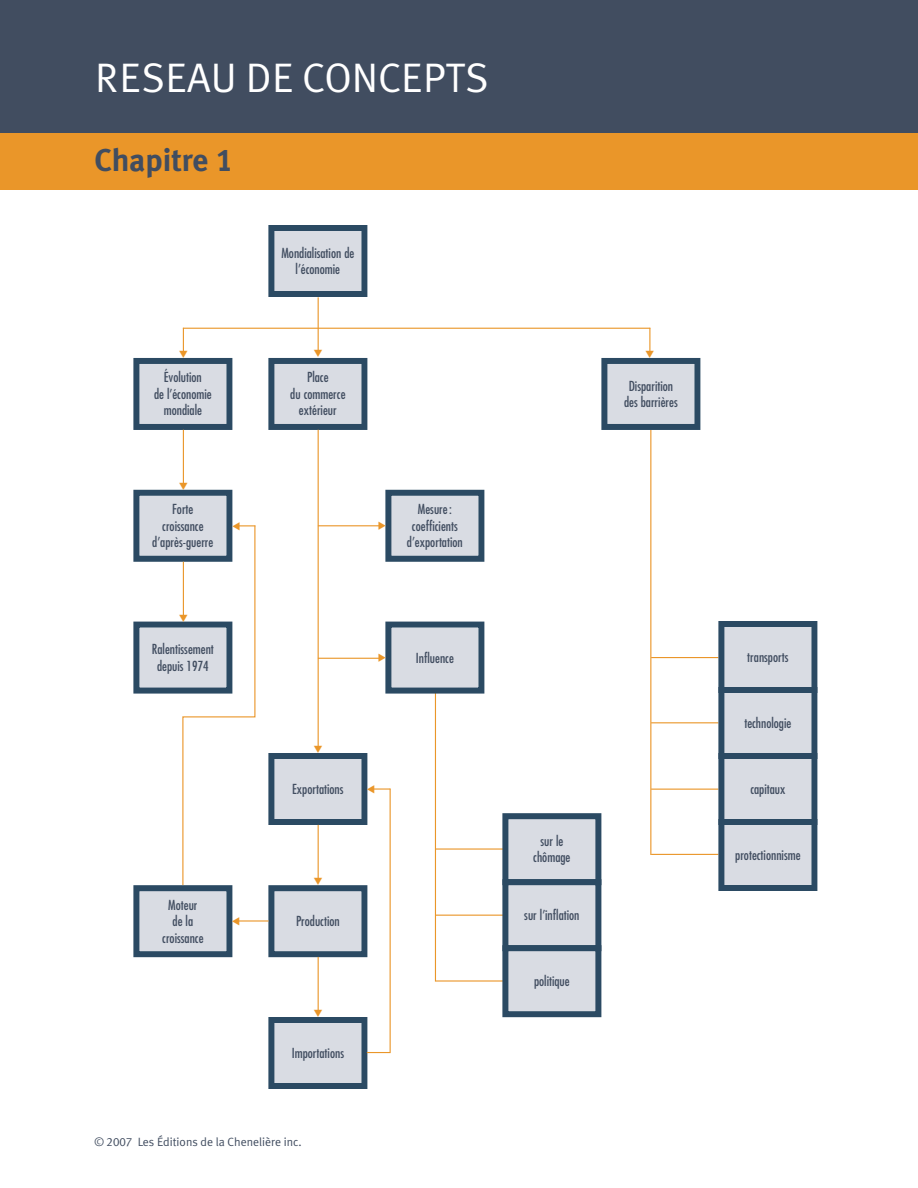
<style>
.page{position:relative;width:918px;height:1188px;background:#fff}
.page>*{position:absolute;margin:0;border:0;box-sizing:border-box;transform-origin:0 0}
.t1{font:41.25px "Meta Plus Normal Caps";color:#fff}
.t2{font:700 31.5px "Meta Plus";color:#414d60}
.t3{font:18px "Quirks ICG";color:#ea9629}
.t4{font:condensed 13.5px/16.5px "Futura";color:#414d60;text-align:center}
.t5{font:12px "Meta Plus Normal";color:#414d60}
.s1{font-family:"Meta Plus Bold Caps";font-weight:400}
.s2{font-family:"Meta Plus Normal Caps"}
</style>
<div class="page">
<div style="left:0;top:0;width:918px;height:189px;background:#ea9629"></div>
<div style="left:0;top:0;width:918px;height:132px;background:#414d60"></div>
<hr style="left:651px;top:657px;width:67px;height:1px;background:#ea9629">
<hr style="left:651px;top:722px;width:67px;height:1px;background:#ea9629">
<hr style="left:651px;top:789px;width:67px;height:1px;background:#ea9629">
<hr style="left:651px;top:854px;width:67px;height:1px;background:#ea9629">
<hr style="left:183px;top:328px;width:467px;height:1px;background:#ea9629">
<hr style="left:650px;top:430px;width:1px;height:425px;background:#ea9629">
<hr style="left:436px;top:848px;width:67px;height:2px;background:#ea9629">
<hr style="left:436px;top:915px;width:67px;height:1px;background:#ea9629">
<hr style="left:436px;top:980px;width:67px;height:2px;background:#ea9629">
<hr style="left:435px;top:693px;width:1px;height:289px;background:#ea9629">
<div style="left:274px;top:231px;width:87px;height:60px;background:#d9dce3"></div>
<div style="left:268px;top:225px;width:99px;height:72px;border:6px solid #2b4a63"></div>
<div style="left:139px;top:364px;width:87px;height:60px;background:#d9dce3"></div>
<div style="left:133px;top:358px;width:99px;height:72px;border:6px solid #2b4a63"></div>
<div style="left:274px;top:364px;width:87px;height:60px;background:#d9dce3"></div>
<div style="left:268px;top:358px;width:99px;height:72px;border:6px solid #2b4a63"></div>
<div style="left:607px;top:364px;width:87px;height:60px;background:#d9dce3"></div>
<div style="left:601px;top:358px;width:99px;height:72px;border:6px solid #2b4a63"></div>
<div style="left:139px;top:496px;width:87px;height:60px;background:#d9dce3"></div>
<div style="left:133px;top:490px;width:99px;height:72px;border:6px solid #2b4a63"></div>
<div style="left:139px;top:628px;width:87px;height:60px;background:#d9dce3"></div>
<div style="left:133px;top:622px;width:99px;height:72px;border:6px solid #2b4a63"></div>
<div style="left:391px;top:496px;width:87px;height:60px;background:#d9dce3"></div>
<div style="left:385px;top:490px;width:99px;height:72px;border:6px solid #2b4a63"></div>
<div style="left:391px;top:628px;width:87px;height:60px;background:#d9dce3"></div>
<div style="left:385px;top:622px;width:99px;height:72px;border:6px solid #2b4a63"></div>
<div style="left:724px;top:627px;width:87px;height:60px;background:#d9dce3"></div>
<div style="left:718px;top:621px;width:99px;height:72px;border:6px solid #2b4a63"></div>
<div style="left:724px;top:693px;width:87px;height:60px;background:#d9dce3"></div>
<div style="left:718px;top:687px;width:99px;height:72px;border:6px solid #2b4a63"></div>
<div style="left:724px;top:759px;width:87px;height:60px;background:#d9dce3"></div>
<div style="left:718px;top:753px;width:99px;height:72px;border:6px solid #2b4a63"></div>
<div style="left:724px;top:825px;width:87px;height:60px;background:#d9dce3"></div>
<div style="left:718px;top:819px;width:99px;height:72px;border:6px solid #2b4a63"></div>
<div style="left:508px;top:819px;width:87px;height:60px;background:#d9dce3"></div>
<div style="left:502px;top:813px;width:99px;height:72px;border:6px solid #2b4a63"></div>
<div style="left:274px;top:759px;width:87px;height:60px;background:#d9dce3"></div>
<div style="left:268px;top:753px;width:99px;height:72px;border:6px solid #2b4a63"></div>
<div style="left:274px;top:891px;width:87px;height:60px;background:#d9dce3"></div>
<div style="left:268px;top:885px;width:99px;height:72px;border:6px solid #2b4a63"></div>
<div style="left:139px;top:891px;width:87px;height:60px;background:#d9dce3"></div>
<div style="left:133px;top:885px;width:99px;height:72px;border:6px solid #2b4a63"></div>
<div style="left:274px;top:1023px;width:87px;height:60px;background:#d9dce3"></div>
<div style="left:268px;top:1017px;width:99px;height:72px;border:6px solid #2b4a63"></div>
<div style="left:508px;top:885px;width:87px;height:60px;background:#d9dce3"></div>
<div style="left:502px;top:879px;width:99px;height:72px;border:6px solid #2b4a63"></div>
<div style="left:508px;top:951px;width:87px;height:60px;background:#d9dce3"></div>
<div style="left:502px;top:945px;width:99px;height:72px;border:6px solid #2b4a63"></div>
<svg style="left:183px;top:329px;width:1px;height:26px"></svg>
<hr style="left:183px;top:430px;width:1px;height:57px;background:#ea9629">
<hr style="left:318px;top:430px;width:1px;height:320px;background:#ea9629">
<hr style="left:318px;top:825px;width:1px;height:57px;background:#ea9629">
<hr style="left:318px;top:957px;width:1px;height:57px;background:#ea9629">
<hr style="left:318px;top:525px;width:65px;height:1px;background:#ea9629">
<hr style="left:318px;top:658px;width:65px;height:1px;background:#ea9629">
<hr style="left:318px;top:297px;width:1px;height:58px;background:#ea9629">
<svg style="left:649px;top:328px;width:1px;height:27px"></svg>
<svg style="left:182px;top:524px;width:74px;height:362px"></svg>
<hr style="left:235px;top:920px;width:34px;height:2px;background:#ea9629">
<svg style="left:366px;top:787px;width:25px;height:267px"></svg>
<h1 class="t1" style="left:95px;top:54px;width:395px">RESEAU DE CONCEPTS</h1>
<h2 class="t2" style="left:94px;top:148px;width:140px">Chapitre <span class="s1">1</span></h2>
<h3 class="t3" style="left:190px;top:349px;width:12px;rotate:90deg">£</h3>
<p class="t4" style="left:281px;top:246px;width:75px">Mondialisation de l’économie</p>
<h3 class="t3" style="left:325px;top:348px;width:12px;rotate:90deg">£</h3>
<h3 class="t3" style="left:656px;top:349px;width:12px;rotate:90deg">£</h3>
<p class="t4" style="left:154px;top:370px;width:59px">Évolution<br>de l’économie mondiale</p>
<p class="t4" style="left:290px;top:370px;width:57px">Place<br>du commerce extérieur</p>
<p class="t4" style="left:624px;top:379px;width:55px">Disparition des barrières</p>
<h3 class="t3" style="left:190px;top:481px;width:12px;rotate:90deg">£</h3>
<p class="t4" style="left:152px;top:502px;width:63px">Forte croissance d’après-guerre</p>
<h3 class="t3" style="left:241px;top:532px;width:12px;rotate:-180deg">£</h3>
<h3 class="t3" style="left:190px;top:613px;width:12px;rotate:90deg">£</h3>
<p class="t4" style="left:152px;top:642px;width:64px">Ralentissement depuis 1974</p>
<p class="t4" style="left:162px;top:898px;width:43px">Moteur de la croissance</p>
<h3 class="t3" style="left:241px;top:927px;width:12px;rotate:-180deg">£</h3>
<h3 class="t3" style="left:377px;top:519px;width:12px">£</h3>
<p class="t4" style="left:407px;top:502px;width:57px">Mesure : coefficients d’exportation</p>
<h3 class="t3" style="left:377px;top:652px;width:12px">£</h3>
<h3 class="t3" style="left:325px;top:744px;width:12px;rotate:90deg">£</h3>
<p class="t4" style="left:292px;top:782px;width:53px">Exportations</p>
<h3 class="t3" style="left:376px;top:795px;width:12px;rotate:-180deg">£</h3>
<h3 class="t3" style="left:325px;top:876px;width:12px;rotate:90deg">£</h3>
<p class="t4" style="left:296px;top:914px;width:45px">Production</p>
<h3 class="t3" style="left:325px;top:1008px;width:12px;rotate:90deg">£</h3>
<p class="t4" style="left:292px;top:1046px;width:54px">Importations</p>
<p class="t4" style="left:416px;top:650px;width:40px">Influence</p>
<p class="t4" style="left:747px;top:650px;width:43px">transports</p>
<p class="t4" style="left:744px;top:716px;width:49px">technologie</p>
<p class="t4" style="left:533px;top:834px;width:39px">sur le chômage</p>
<p class="t4" style="left:524px;top:908px;width:57px">sur l’inflation</p>
<p class="t4" style="left:534px;top:974px;width:37px">politique</p>
<p class="t4" style="left:750px;top:782px;width:37px">capitaux</p>
<p class="t4" style="left:735px;top:848px;width:67px">protectionnisme</p>
<p class="t5" style="left:94px;top:1138px;width:209px">© <span class="s2">2007</span> Les Éditions de la Chenelière inc.</p>
</div>
